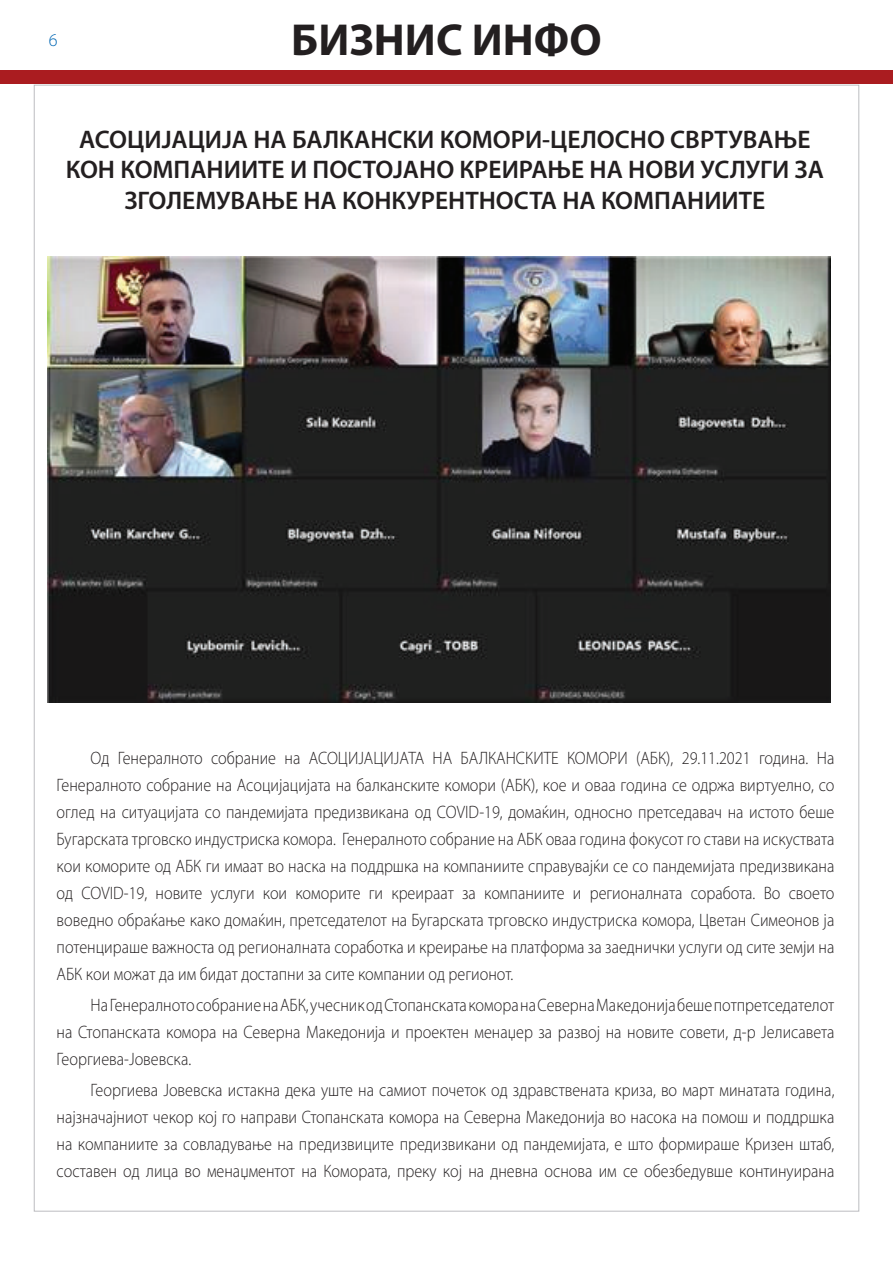
<style>
.page{position:relative;width:893px;height:1263px;background:#fff}
.page>*{position:absolute;margin:0;border:0;box-sizing:border-box;transform-origin:0 0}
.t1{font:700 45px "Myriad Pro";color:#231f20}
.t2{font:600 25.5px/30.6px "Myriad Pro";color:#231f20;text-align:center}
.t3{font:300 18px/27px "Myriad Pro";color:#231f20;text-align:justify;scale:.9 1}
.t4{font:300 18px "Myriad Pro";color:#0167b4}
</style>
<div class="page">
<div style="left:0;top:70px;width:893px;height:14px;background:#aa1c20"></div>
<img style="left:47px;top:257px;width:783px;height:445px">
<p class="t4" style="left:49px;top:30px;width:10px">6</p>
<h1 class="t1" style="left:291px;top:11px;width:312px">БИЗНИС ИНФО</h1>
<h2 class="t2" style="left:66px;top:123px;width:760px">АСОЦИЈАЦИЈА НА БАЛКАНСКИ КОМОРИ-ЦЕЛОСНО СВРТУВАЊЕ<br>КОН КОМПАНИИТЕ И ПОСТОЈАНО КРЕИРАЊЕ НА НОВИ УСЛУГИ ЗА<br>ЗГОЛЕМУВАЊЕ НА КОНКУРЕНТНОСТА НА КОМПАНИИТЕ</h2>
<p class="t3" style="left:57px;top:744px;width:866px;text-indent:34px">Од Генералното собрание на АСОЦИЈАЦИЈАТА НА БАЛКАНСКИТЕ КОМОРИ (АБК), 29.11.2021 година. На Генералното собрание на Асоцијацијата на балканските комори (АБК), кое и оваа година се одржа виртуелно, со оглед на ситуацијата со пандемијата предизвикана од COVID-19, домаќин, односно претседавач на истото беше Бугарската трговско индустриска комора. Генералното собрание на АБК оваа година фокусот го стави на искуствата кои коморите од АБК ги имаат во наска на поддршка на компаниите справувајќи се со пандемијата предизвикана од COVID-19, новите услуги кои коморите ги креираат за компаниите и регионалната соработа. Во своето воведно обраќање како домаќин, претседателот на Бугарската трговско индустриска комора, Цветан Симеонов ја потенцираше важноста од регионалната соработка и креирање на платформа за заеднички услуги од сите земји на АБК кои можат да им бидат достапни за сите компании од регионот.</p>
<p class="t3" style="left:57px;top:991px;width:866px;text-indent:34px">На Генералното собрание на АБК, учесник од Стопанската комора на Северна Македонија беше потпретседателот на Стопанската комора на Северна Македонија и проектен менаџер за развој на новите совети, д-р Јелисавета Георгиева-Јовевска.</p>
<p class="t3" style="left:57px;top:1077px;width:866px;text-indent:34px">Георгиева Јовевска истакна дека уште на самиот почеток од здравствената криза, во март минатата година, најзначајниот чекор кој го направи Стопанската комора на Северна Македонија во насока на помош и поддршка на компаниите за совладување на предизвиците предизвикани од пандемијата, е што формираше Кризен штаб, составен од лица во менаџментот на Комората, преку кој на дневна основа им се обезбедувше континуирана</p>
</div>
